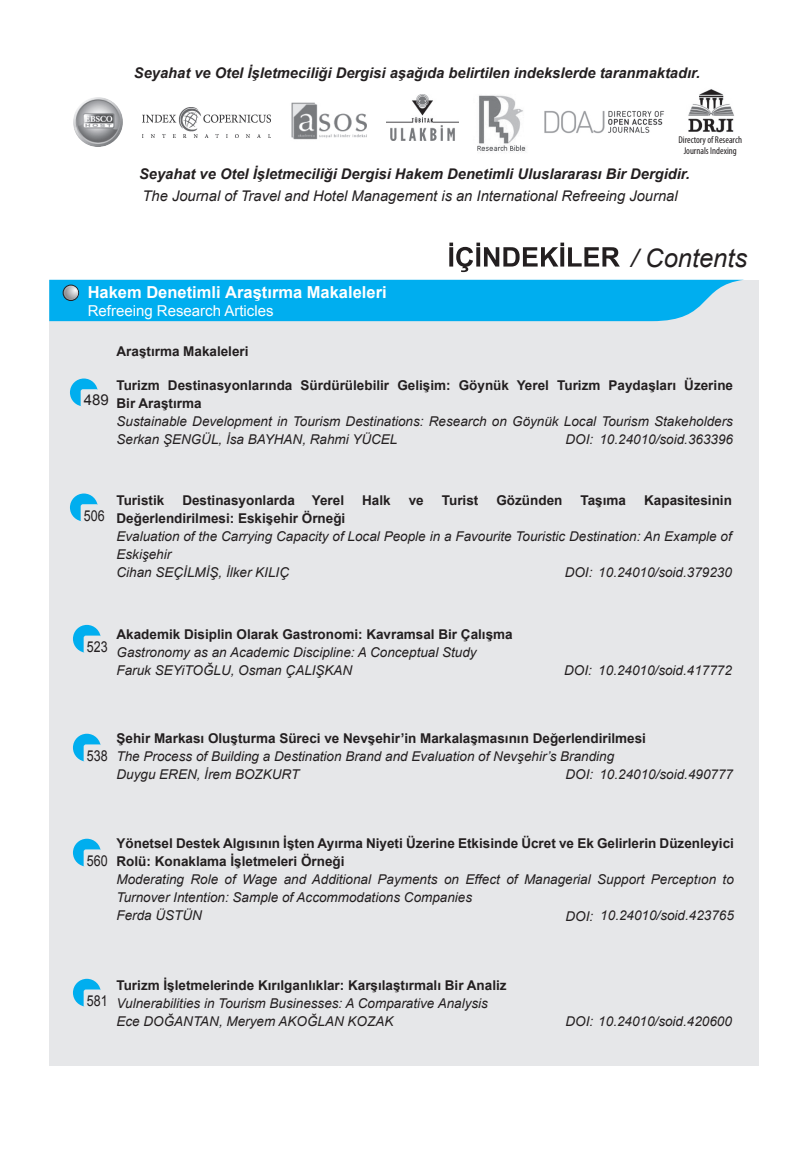
<style>
.page{position:relative;width:808px;height:1149px;background:#fff}
.page>*{position:absolute;margin:0;border:0;box-sizing:border-box;transform-origin:0 0}
.t1{font:italic 25.5px "Arial";color:#231f20}
.t2{font:700 16.5px "Arial";color:#fff}
.t3{font:15px "Arial";color:#fff}
.t4{font:15px "Arial";color:#231f20;scale:.83 1}
.t5{font:15px "Arial";color:#231f20}
.t6{font:italic 700 14.7px/22.5px "Arial";color:#231f20}
.t7{font:italic 13.5px/18px "Arial";color:#231f20}
.t8{font:700 13.5px "Arial";color:#231f20}
.t9{font:condensed 9.9px/10.6px "Myriad Pro";color:#231f20;text-align:center}
.s1{font-weight:400}
.s2{font-weight:700;font-style:normal}
</style>
<div class="page">
<img style="left:458px;top:95px;width:68px;height:57px">
<div style="left:49px;top:280px;width:710px;height:785px;background:#e6e7e9"></div>
<svg style="left:449px;top:242px;width:171px;height:30px"></svg>
<svg style="left:49px;top:280px;width:693px;height:41px;background:#0cb0ed"></svg>
<div style="left:70px;top:378px;width:28px;height:28px;background:#00aeef;border-radius:50%"></div>
<div style="left:81px;top:389px;width:18px;height:18px;background:#e6e7e9;border-radius:2px"></div>
<div style="left:70px;top:493px;width:28px;height:28px;background:#00aeef;border-radius:50%"></div>
<div style="left:81px;top:504px;width:18px;height:18px;background:#e6e7e9;border-radius:2px"></div>
<div style="left:73px;top:624px;width:28px;height:28px;background:#00aeef;border-radius:50%"></div>
<div style="left:84px;top:635px;width:18px;height:18px;background:#e6e7e9;border-radius:2px"></div>
<div style="left:73px;top:733px;width:28px;height:28px;background:#00aeef;border-radius:50%"></div>
<div style="left:84px;top:744px;width:18px;height:18px;background:#e6e7e9;border-radius:2px"></div>
<div style="left:73px;top:838px;width:28px;height:28px;background:#00aeef;border-radius:50%"></div>
<div style="left:84px;top:849px;width:18px;height:18px;background:#e6e7e9;border-radius:2px"></div>
<div style="left:73px;top:978px;width:28px;height:28px;background:#00aeef;border-radius:50%"></div>
<div style="left:84px;top:989px;width:18px;height:18px;background:#e6e7e9;border-radius:2px"></div>
<img style="left:291px;top:102px;width:76px;height:38px">
<img style="left:73px;top:97px;width:50px;height:50px;border-radius:25px">
<img style="left:143px;top:108px;width:127px;height:29px">
<img style="left:386px;top:94px;width:72px;height:46px">
<img style="left:544px;top:110px;width:121px;height:24px">
<img style="left:688px;top:89px;width:46px;height:44px">
<p class="t6" style="left:134px;top:62px;width:568px">Seyahat ve Otel İşletmeciliği Dergisi aşağıda belirtilen indekslerde taranmaktadır.</p>
<p class="t9" style="left:678px;top:134px;width:65px">Directory of Research<br>Journals Indexing</p>
<p class="t6" style="left:139px;top:163px;width:552px">Seyahat ve Otel İşletmeciliği Dergisi Hakem Denetimli Uluslararası Bir Dergidir.<br><span class="s1">The Journal of Travel and Hotel Management is an International Refreeing Journal</span></p>
<p class="t2" style="left:88px;top:281px;width:300px">Hakem Denetimli Araştırma Makaleleri</p>
<p class="t3" style="left:88px;top:300px;width:187px">Refreeing Research Articles</p>
<p class="t8" style="left:116px;top:342px;width:134px">Araştırma Makaleleri</p>
<p class="t1" style="left:631px;top:241px;width:118px">/ Contents</p>
<p class="t5" style="left:84px;top:390px;width:27px">489</p>
<p class="t7" style="left:116px;top:376px;width:618px"><span class="s2">Turizm Destinasyonlarında Sürdürülebilir Gelişim: Göynük Yerel Turizm Paydaşları Üzerine Bir Araştırma<br></span>Sustainable Development in Tourism Destinations: Research on Göynük Local Tourism Stakeholders Serkan ŞENGÜL, İsa BAYHAN, Rahmi YÜCEL</p>
<p class="t7" style="left:599px;top:430px;width:135px">10.24010/soid.363396</p>
<p class="t7" style="left:565px;top:430px;width:29px">DOI:</p>
<p class="t4" style="left:84px;top:505px;width:27px">506</p>
<p class="t8" style="left:116px;top:491px;width:49px">Turistik</p>
<p class="t8" style="left:182px;top:491px;width:114px">Destinasyonlarda</p>
<p class="t8" style="left:312px;top:491px;width:34px">Yerel</p>
<p class="t8" style="left:362px;top:491px;width:30px">Halk</p>
<p class="t8" style="left:409px;top:491px;width:17px">ve</p>
<p class="t8" style="left:442px;top:491px;width:38px">Turist</p>
<p class="t8" style="left:496px;top:491px;width:68px">Gözünden</p>
<p class="t8" style="left:580px;top:491px;width:47px">Taşıma</p>
<p class="t8" style="left:644px;top:491px;width:89px">Kapasitesinin</p>
<p class="t7" style="left:116px;top:509px;width:617px"><span class="s2">Değerlendirilmesi: Eskişehir Örneği<br></span>Evaluation of the Carrying Capacity of Local People in a Favourite Touristic Destination: An Example of Eskişehir<br>Cihan SEÇİLMİŞ, İlker KILIÇ</p>
<p class="t7" style="left:565px;top:563px;width:169px">DOI: 10.24010/soid.379230</p>
<p class="t4" style="left:87px;top:636px;width:27px">523</p>
<p class="t7" style="left:116px;top:625px;width:398px"><span class="s2">Akademik Disiplin Olarak Gastronomi: Kavramsal Bir Çalışma<br></span>Gastronomy as an Academic Discipline: A Conceptual Study<br>Faruk SEYiTOĞLU, Osman ÇALIŞKAN</p>
<p class="t7" style="left:564px;top:661px;width:169px">DOI: 10.24010/soid.417772</p>
<p class="t4" style="left:87px;top:745px;width:27px">538</p>
<p class="t7" style="left:116px;top:729px;width:531px"><span class="s2">Şehir Markası Oluşturma Süreci ve Nevşehir’in Markalaşmasının Değerlendirilmesi<br></span>The Process of Building a Destination Brand and Evaluation of Nevşehir’s Branding<br>Duygu EREN, İrem BOZKURT</p>
<p class="t7" style="left:565px;top:765px;width:29px">DOI:</p>
<p class="t7" style="left:599px;top:765px;width:135px">10.24010/soid.490777</p>
<p class="t4" style="left:87px;top:850px;width:27px">560</p>
<p class="t7" style="left:116px;top:834px;width:619px"><span class="s2">Yönetsel Destek Algısının İşten Ayırma Niyeti Üzerine Etkisinde Ücret ve Ek Gelirlerin Düzenleyici Rolü: Konaklama İşletmeleri Örneği<br></span>Moderating Role of Wage and Additional Payments on Effect of Managerial Support Perceptıon to Turnover Intention: Sample of Accommodations Companies<br>Ferda ÜSTÜN</p>
<p class="t7" style="left:600px;top:906px;width:135px">10.24010/soid.423765</p>
<p class="t7" style="left:565px;top:907px;width:29px">DOI:</p>
<p class="t4" style="left:87px;top:990px;width:27px">581</p>
<p class="t7" style="left:116px;top:976px;width:392px"><span class="s2">Turizm İşletmelerinde Kırılganlıklar: Karşılaştırmalı Bir Analiz<br></span>Vulnerabilities in Tourism Businesses: A Comparative Analysis<br>Ece DOĞANTAN, Meryem AKOĞLAN KOZAK</p>
<p class="t7" style="left:565px;top:1012px;width:168px">DOI: 10.24010/soid.420600</p>
</div>
